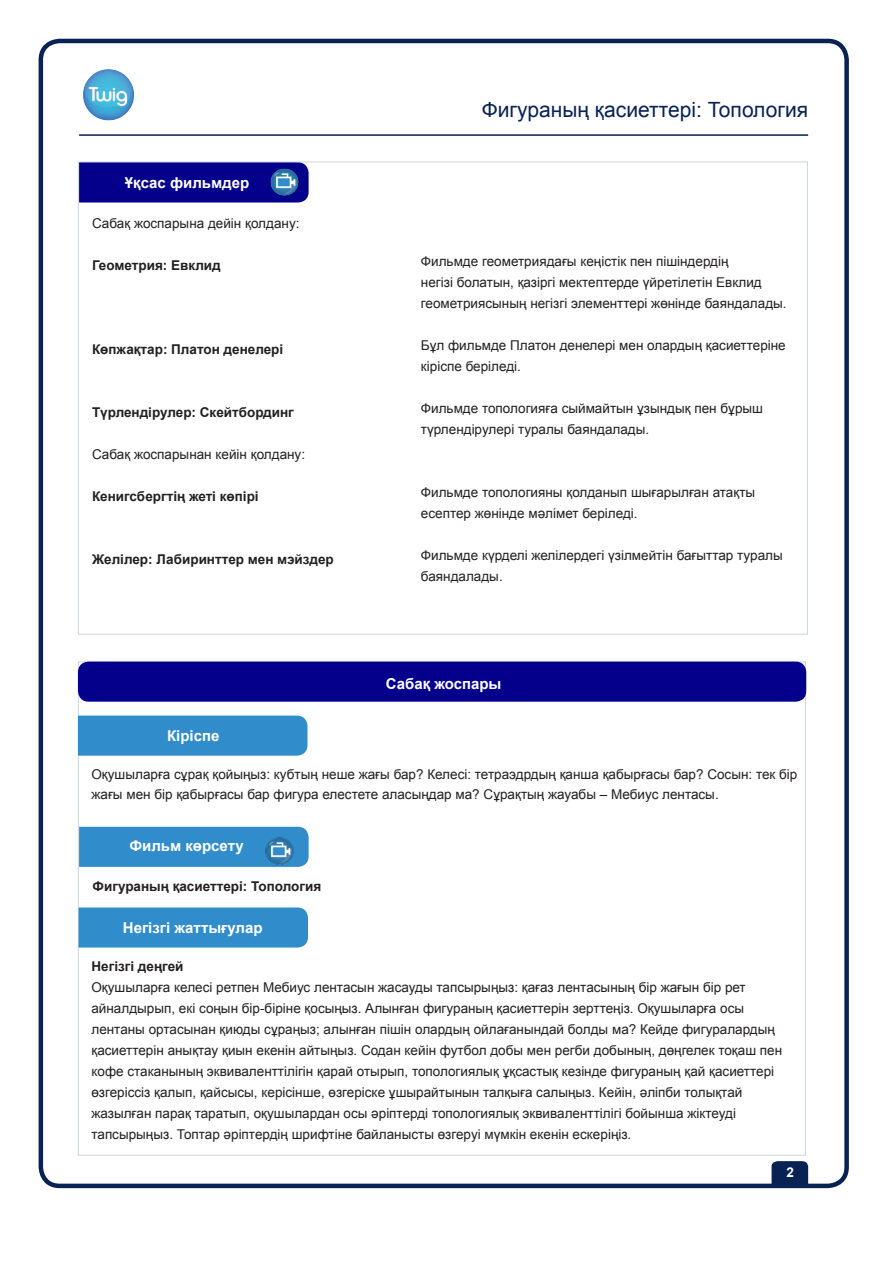
<style>
.page{position:relative;width:893px;height:1263px;background:#fff}
.page>*{position:absolute;margin:0;border:0;box-sizing:border-box;transform-origin:0 0}
.t1{font:21px "Arial";color:#092254}
.Subheads__in_blue_st{font:700 15px "Arial";color:#fff}
.Regular_paragraph{font:13.5px/21px "Arial";color:#231f20}
.Regular_paragraph-2{font:700 13.5px "Arial";color:#231f20}
.t2{font:700 13.5px "Arial";color:#fff}
</style>
<div class="page">
<div style="left:39px;top:39px;width:810px;height:1149px;border:4px solid #092254;border-radius:19px"></div>
<hr style="left:79px;top:134px;width:729px;height:2px;background:#092254">
<img style="left:83px;top:69px;width:51px;height:52px">
<svg style="left:772px;top:1161px;width:36px;height:25px"></svg>
<div style="left:80px;top:827px;width:229px;height:40px;background:#308ccb"></div>
<div style="left:78px;top:662px;width:728px;height:40px;background:#05008b;border-radius:11px"></div>
<div style="left:78px;top:716px;width:229px;height:40px;background:#308ccb"></div>
<div style="left:79px;top:907px;width:229px;height:40px;background:#308ccb"></div>
<div style="left:79px;top:162px;width:230px;height:41px;background:#05008b"></div>
<img style="left:266px;top:837px;width:27px;height:27px">
<img style="left:271px;top:168px;width:27px;height:28px">
<p class="Subheads__in_blue_st" style="left:125px;top:172px;width:126px">Ұқсас фильмдер</p>
<p class="Regular_paragraph" style="left:92px;top:213px;width:209px">Сабақ жоспарына дейін қолдану:</p>
<p class="Regular_paragraph-2" style="left:92px;top:257px;width:130px">Геометрия: Евклид</p>
<p class="Regular_paragraph-2" style="left:92px;top:341px;width:193px">Көпжақтар: Платон денелері</p>
<p class="Regular_paragraph-2" style="left:92px;top:404px;width:203px">Түрлендірулер: Скейтбординг</p>
<p class="Regular_paragraph" style="left:92px;top:444px;width:215px">Сабақ жоспарынан кейін қолдану:</p>
<p class="Regular_paragraph-2" style="left:92px;top:488px;width:168px">Кенигсбергтің жеті көпірі</p>
<p class="Regular_paragraph-2" style="left:92px;top:551px;width:243px">Желілер: Лабиринттер мен мэйздер</p>
<p class="Subheads__in_blue_st" style="left:167px;top:726px;width:54px">Кіріспе</p>
<h1 class="t1" style="left:482px;top:95px;width:328px">Фигураның қасиеттері: Топология</h1>
<p class="Regular_paragraph" style="left:421px;top:251px;width:367px">Фильмде геометриядағы кеңістік пен пішіндердің<br>негізі болатын, қазіргі мектептерде үйретілетін Евклид геометриясының негізгі элементтері жөнінде баяндалады.</p>
<p class="Regular_paragraph" style="left:421px;top:335px;width:366px">Бұл фильмде Платон денелері мен олардың қасиеттеріне кіріспе беріледі.</p>
<p class="Regular_paragraph" style="left:421px;top:398px;width:344px">Фильмде топологияға сыймайтын ұзындық пен бұрыш түрлендірулері туралы баяндалады.</p>
<p class="Regular_paragraph" style="left:421px;top:482px;width:336px">Фильмде топологияны қолданып шығарылған атақты есептер жөнінде мәлімет беріледі.</p>
<p class="Regular_paragraph" style="left:421px;top:545px;width:363px">Фильмде күрделі желілердегі үзілмейтін бағыттар туралы баяндалады.</p>
<p class="Subheads__in_blue_st" style="left:386px;top:673px;width:117px">Сабақ жоспары</p>
<p class="Regular_paragraph" style="left:91px;top:765px;width:707px;line-height:19.5px">Оқушыларға сұрақ қойыңыз: кубтың неше жағы бар? Келесі: тетраэдрдың қанша қабырғасы бар? Сосын: тек бір жағы мен бір қабырғасы бар фигура елестете аласыңдар ма? Сұрақтың жауабы – Мебиус лентасы.</p>
<p class="Subheads__in_blue_st" style="left:129px;top:836px;width:116px">Фильм көрсету</p>
<p class="Regular_paragraph-2" style="left:93px;top:877px;width:230px">Фигураның қасиеттері: Топология</p>
<p class="Subheads__in_blue_st" style="left:123px;top:918px;width:141px">Негізгі жаттығулар</p>
<p class="Regular_paragraph-2" style="left:91px;top:957px;width:94px">Негізгі деңгей</p>
<p class="Regular_paragraph" style="left:91px;top:977px;width:692px">Оқушыларға келесі ретпен Мебиус лентасын жасауды тапсырыңыз: қағаз лентасының бір жағын бір рет айналдырып, екі соңын бір-біріне қосыңыз. Алынған фигураның қасиеттерін зерттеңіз. Оқушыларға осы лентаны ортасынан қиюды сұраңыз; алынған пішін олардың ойлағанындай болды ма? Кейде фигуралардың қасиеттерін анықтау қиын екенін айтыңыз. Содан кейін футбол добы мен регби добының, дөңгелек тоқаш пен кофе стаканының эквиваленттілігін қарай отырып, топологиялық ұқсастық кезінде фигураның қай қасиеттері өзгеріссіз қалып, қайсысы, керісінше, өзгеріске ұшырайтынын талқыға салыңыз. Кейін, әліпби толықтай жазылған парақ таратып, оқушылардан осы әріптерді топологиялық эквиваленттілігі бойынша жіктеуді тапсырыңыз. Топтар әріптердің шрифтіне байланысты өзгеруі мүмкін екенін ескеріңіз.</p>
<p class="t2" style="left:786px;top:1163px;width:9px">2</p>
</div>
